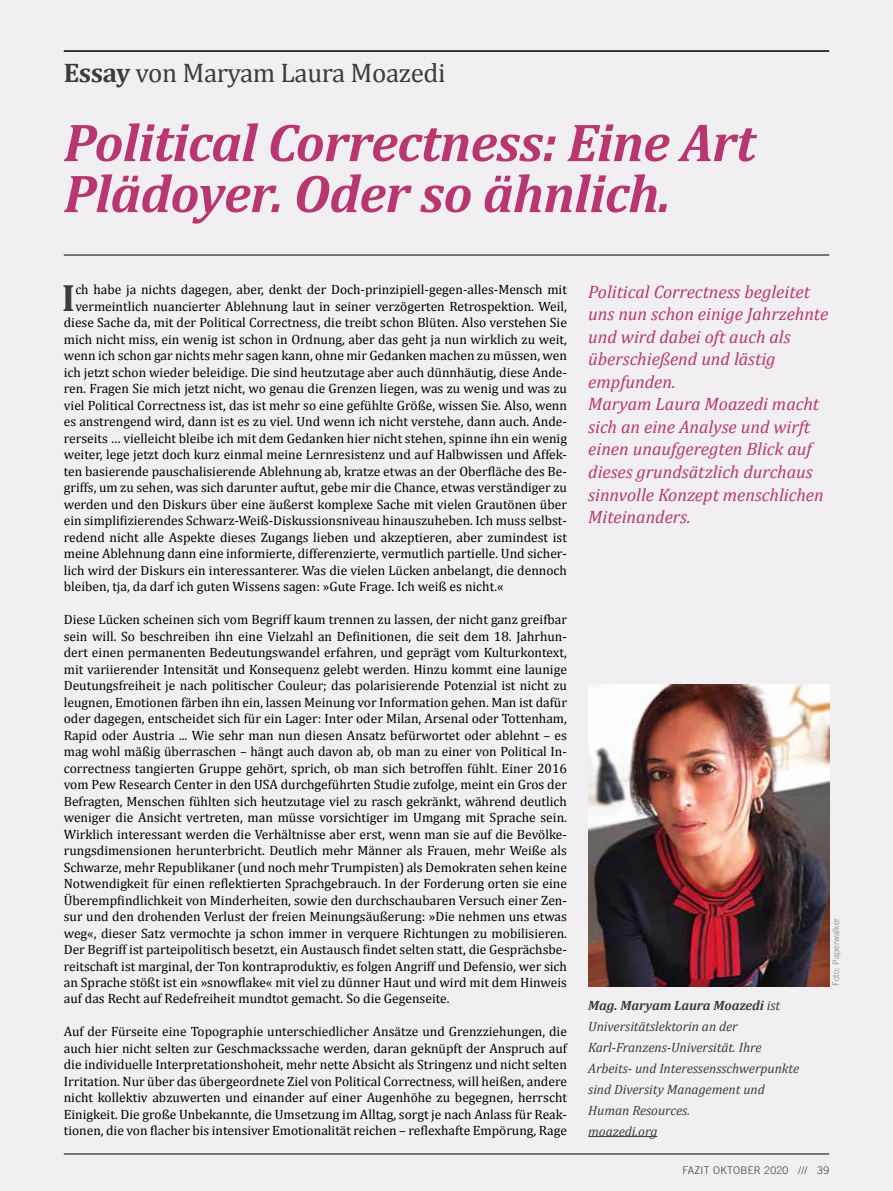
<style>
.page{position:relative;width:893px;height:1191px;background:#f2eff2}
.page>*{position:absolute;margin:0;border:0;box-sizing:border-box;transform-origin:0 0}
.t1{font:italic 700 54px/51px "Cambria";letter-spacing:-.015em;color:#b9376f}
.t2{font:700 38.25px "Cambria";color:#3c3c3b}
.t3{font:27px "Cambria";letter-spacing:-.015em;color:#3c3c3b}
.t4{font:italic 18px/22.5px "Cambria";color:#b9376f}
.t5{font:13.5px/16.5px "Cambria";color:#000;text-align:justify}
.t6{font:italic 13.5px/21px "Cambria";letter-spacing:-.005em;color:#3c3c3b}
.t7{font:300 10.5px "Trade Gothic";letter-spacing:.025em;color:#3c3c3b}
.t8{font:300 9px "Trade Gothic";color:#878787}
.s1{font-weight:700}
</style>
<div class="page">
<hr style="left:64px;top:50px;width:765px;height:2px;background:#000">
<hr style="left:64px;top:255px;width:765px;height:1px;background:#000">
<hr style="left:64px;top:1153px;width:765px;height:1px;background:#000">
<hr style="left:588px;top:1136px;width:69px;height:1px;background:#3c3c3b">
<img style="left:588px;top:684px;width:241px;height:302px">
<h3 class="t3" style="left:64px;top:56px;width:383px"><span class="s1">Essay</span> von Maryam Laura Moazedi</h3>
<h1 class="t1" style="left:64px;top:115px;width:693px">Political Correctness: Eine Art<br>Plädoyer. Oder so ähnlich.</h1>
<h2 class="t2" style="left:62px;top:271px;width:15px">I</h2>
<p class="t5" style="left:75px;top:281px;width:493px">ch habe ja nichts dagegen, aber, denkt der Doch-prinzipiell-gegen-alles-Mensch mit</p>
<p class="t5" style="left:75px;top:298px;width:493px">vermeintlich nuancierter Ablehnung laut in seiner verzögerten Retrospektion. Weil,</p>
<p class="t5" style="left:64px;top:314px;width:505px">diese Sache da, mit der Political Correctness, die treibt schon Blüten. Also verstehen Sie</p>
<p class="t5" style="left:64px;top:331px;width:505px">mich nicht miss, ein wenig ist schon in Ordnung, aber das geht ja nun wirklich zu weit,</p>
<p class="t5" style="left:64px;top:347px;width:505px">wenn ich schon gar nichts mehr sagen kann, ohne mir Gedanken machen zu müssen, wen</p>
<p class="t5" style="left:64px;top:364px;width:505px">ich jetzt schon wieder beleidige. Die sind heutzutage aber auch dünnhäutig, diese Ande-</p>
<p class="t5" style="left:64px;top:380px;width:505px">ren. Fragen Sie mich jetzt nicht, wo genau die Grenzen liegen, was zu wenig und was zu</p>
<p class="t5" style="left:64px;top:397px;width:505px">viel Political Correctness ist, das ist mehr so eine gefühlte Größe, wissen Sie. Also, wenn</p>
<p class="t5" style="left:64px;top:413px;width:505px">es anstrengend wird, dann ist es zu viel. Und wenn ich nicht verstehe, dann auch. Ande-</p>
<p class="t5" style="left:64px;top:430px;width:505px">rerseits … vielleicht bleibe ich mit dem Gedanken hier nicht stehen, spinne ihn ein wenig</p>
<p class="t5" style="left:64px;top:446px;width:505px">weiter, lege jetzt doch kurz einmal meine Lernresistenz und auf Halbwissen und Affek-</p>
<p class="t5" style="left:64px;top:463px;width:505px">ten basierende pauschalisierende Ablehnung ab, kratze etwas an der Oberfläche des Be-</p>
<p class="t5" style="left:64px;top:479px;width:505px">griffs, um zu sehen, was sich darunter auftut, gebe mir die Chance, etwas verständiger zu</p>
<p class="t5" style="left:64px;top:496px;width:505px">werden und den Diskurs über eine äußerst komplexe Sache mit vielen Grautönen über</p>
<p class="t5" style="left:64px;top:512px;width:505px">ein simplifizierendes Schwarz-Weiß-Diskussionsniveau hinauszuheben. Ich muss selbst-</p>
<p class="t5" style="left:64px;top:529px;width:505px">redend nicht alle Aspekte dieses Zugangs lieben und akzeptieren, aber zumindest ist</p>
<p class="t5" style="left:64px;top:545px;width:505px">meine Ablehnung dann eine informierte, differenzierte, vermutlich partielle. Und sicher-</p>
<p class="t5" style="left:64px;top:562px;width:505px">lich wird der Diskurs ein interessanterer. Was die vielen Lücken anbelangt, die dennoch</p>
<p class="t5" style="left:64px;top:578px;width:442px">bleiben, tja, da darf ich guten Wissens sagen: »Gute Frage. Ich weiß es nicht.«</p>
<p class="t5" style="left:64px;top:611px;width:505px">Diese Lücken scheinen sich vom Begriff kaum trennen zu lassen, der nicht ganz greifbar sein will. So beschreiben ihn eine Vielzahl an Definitionen, die seit dem 18. Jahrhun&shy;dert einen permanenten Bedeutungswandel erfahren, und geprägt vom Kulturkontext, mit variierender Intensität und Konsequenz gelebt werden. Hinzu kommt eine launige Deutungsfreiheit je nach politischer Couleur; das polarisierende Potenzial ist nicht zu leugnen, Emotionen färben ihn ein, lassen Meinung vor Information gehen. Man ist dafür oder dagegen, entscheidet sich für ein Lager: Inter oder Milan, Arsenal oder Tottenham, Rapid oder Austria ... Wie sehr man nun diesen Ansatz befürwortet oder ablehnt – es mag wohl mäßig überraschen – hängt auch davon ab, ob man zu einer von Political In&shy;correctness tangierten Gruppe gehört, sprich, ob man sich betroffen fühlt. Einer 2016 vom Pew Research Center in den USA durchgeführten Studie zufolge, meint ein Gros der Befragten, Menschen fühlten sich heutzutage viel zu rasch gekränkt, während deutlich weniger die Ansicht vertreten, man müsse vorsichtiger im Umgang mit Sprache sein.<br>Wirklich interessant werden die Verhältnisse aber erst, wenn man sie auf die Bevölke&shy;rungsdimensionen herunterbricht. Deutlich mehr Männer als Frauen, mehr Weiße als Schwarze, mehr Republikaner (und noch mehr Trumpisten) als Demokraten sehen keine Notwendigkeit für einen reflektierten Sprachgebrauch. In der Forderung orten sie eine Überempfindlichkeit von Minderheiten, sowie den durchschaubaren Versuch einer Zen&shy;sur und den drohenden Verlust der freien Meinungsäußerung: »Die nehmen uns etwas weg«, dieser Satz vermochte ja schon immer in verquere Richtungen zu mobilisieren.<br>Der Begriff ist parteipolitisch besetzt, ein Austausch findet selten statt, die Gesprächsbe&shy;reitschaft ist marginal, der Ton kontraproduktiv, es folgen Angriff und Defensio, wer sich an Sprache stößt ist ein »snowflake« mit viel zu dünner Haut und wird mit dem Hinweis auf das Recht auf Redefreiheit mundtot gemacht. So die Gegenseite.</p>
<p class="t5" style="left:64px;top:1023px;width:505px">Auf der Fürseite eine Topographie unterschiedlicher Ansätze und Grenzziehungen, die auch hier nicht selten zur Geschmackssache werden, daran geknüpft der Anspruch auf die individuelle Interpretationshoheit, mehr nette Absicht als Stringenz und nicht selten Irritation. Nur über das übergeordnete Ziel von Political Correctness, will heißen, andere nicht kollektiv abzuwerten und einander auf einer Augenhöhe zu begegnen, herrscht Einigkeit. Die große Unbekannte, die Umsetzung im Alltag, sorgt je nach Anlass für Reak&shy;tionen, die von flacher bis intensiver Emotionalität reichen – reflexhafte Empörung, Rage</p>
<p class="t4" style="left:588px;top:280px;width:242px">Political Correctness begleitet uns nun schon einige Jahrzehnte und wird dabei oft auch als überschießend und lästig empfunden.<br>Maryam Laura Moazedi macht sich an eine Analyse und wirft einen unaufgeregten Blick auf dieses grundsätzlich durchaus sinnvolle Konzept menschlichen<br>Miteinanders.</p>
<p class="t6" style="left:588px;top:994px;width:212px"><span class="s1">Mag. Maryam Laura Moazedi</span> ist<br>Universitätslektorin an der<br>Karl-Franzens-Universität. Ihre<br>Arbeits- und Interessensschwerpunkte sind Diversity Management und<br>Human Resources.<br>moazedi.org</p>
<p class="t8" style="left:831px;top:986px;width:70px;rotate:-90deg">Foto: Paperwalker</p>
<p class="t7" style="left:682px;top:1163px;width:148px">FAZIT OKTOBER 2020 /// 39</p>
</div>
